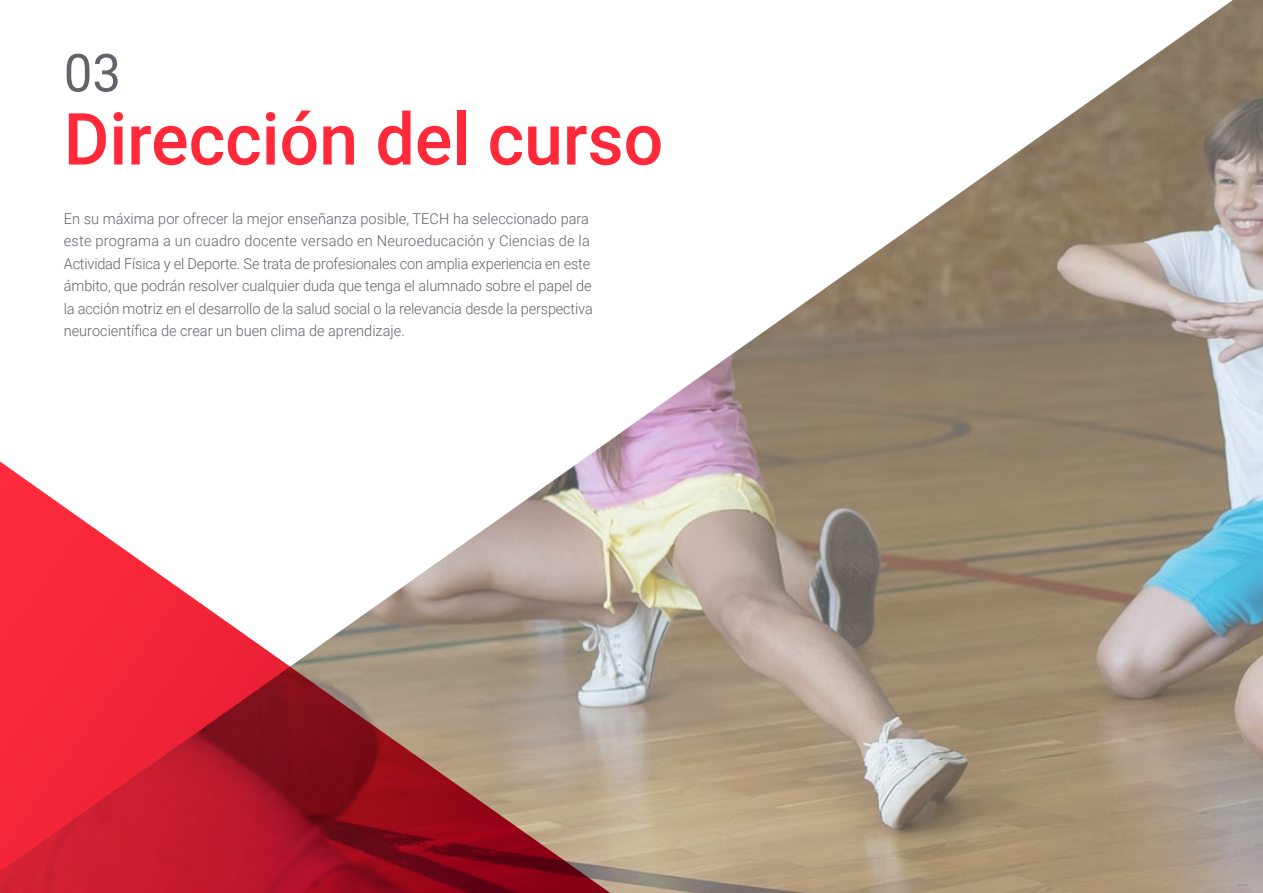
<style>
.page{position:relative;width:1263px;height:893px;background:#fff}
.page>*{position:absolute;margin:0;border:0;box-sizing:border-box;transform-origin:0 0}
.t1{font:500 72px "Roboto";color:#ff293a}
.t2{font:52.5px "Roboto";color:#61646a}
.t3{font:300 15px/22.5px "Roboto";letter-spacing:-.005em;color:#61646a}
</style>
<div class="page">
<img style="left:602px;top:0;width:661px;height:893px">
<svg style="left:0;top:446px;width:640px;height:447px"></svg>
<h2 class="t2" style="left:64px;top:36px;width:59px">03</h2>
<h1 class="t1" style="left:64px;top:89px;width:601px">Dirección del curso</h1>
<p class="t3" style="left:64px;top:207px;width:530px">En su máxima por ofrecer la mejor enseñanza posible, TECH ha seleccionado para este programa a un cuadro docente versado en Neuroeducación y Ciencias de la Actividad Física y el Deporte. Se trata de profesionales con amplia experiencia en este ámbito, que podrán resolver cualquier duda que tenga el alumnado sobre el papel de la acción motriz en el desarrollo de la salud social o la relevancia desde la perspectiva neurocientífica de crear un buen clima de aprendizaje.</p>
</div>
